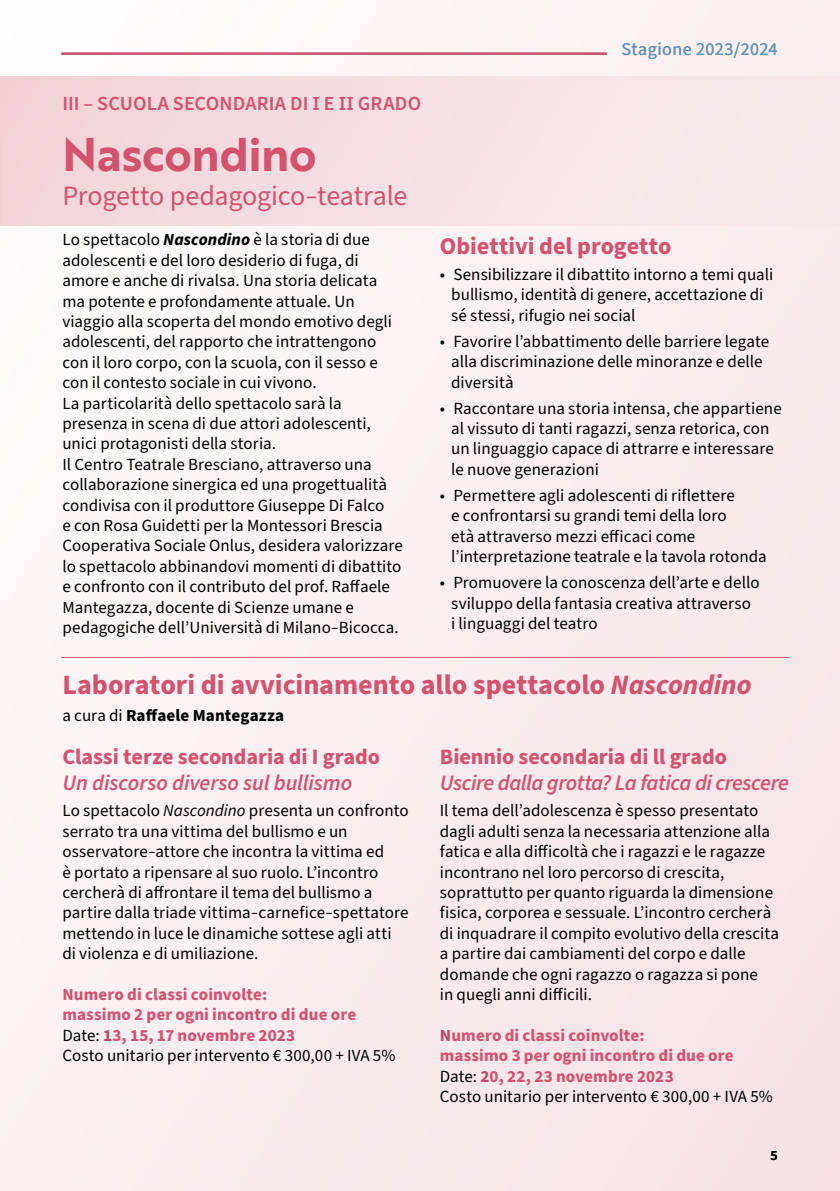
<style>
.page{position:relative;width:840px;height:1191px;background:#fff}
.page>*{position:absolute;margin:0;border:0;box-sizing:border-box;transform-origin:0 0}
.t1{font:46px "Brother 1816 Bold";letter-spacing:-.005em;color:#d25270}
.t2{font:700 28px "Source Sans Pro";color:#d25270}
.t3{font:28px "Source Sans Pro";letter-spacing:-.01em;color:#d25270}
.t4{font:700 24px "Source Sans Pro";color:#d25270}
.t5{font:italic 600 22px "Source Sans Pro";letter-spacing:-.015em;color:#d25270}
.t6{font:700 22px "Source Sans Pro";color:#d25270}
.t7{font:600 20px "Source Sans Pro";letter-spacing:.01em;color:#d25270}
.t8{font:18px "Source Sans Pro";letter-spacing:.025em;color:#6595b8}
.t9{font:17px/20.4px "Source Sans Pro";letter-spacing:.005em;color:#000}
.t10{font:700 17px/20.4px "Source Sans Pro";letter-spacing:.005em;color:#d25270}
.t11{font:700 17px "Source Sans Pro";letter-spacing:.01em;color:#000}
.t12{font:600 14px "Source Sans Pro";color:#000}
.s1{font-weight:700;font-style:italic}
.s2{font-style:italic}
.s3{font-weight:400}
.s4{font-weight:400;color:#000}
.s5{color:#b74c6a}
</style>
<div class="page">
<div style="left:0;top:0;width:839px;height:1191px;background:#faeef0"></div>
<hr style="left:62px;top:53px;width:543px;height:2px;background:#d25270">
<div style="left:0;top:77px;width:839px;height:149px;background:linear-gradient(to right,#f2d4d8,#f9ebed)"></div>
<hr style="left:61px;top:657px;width:727px;height:1px;background:#d25270">
<p class="t8" style="left:621px;top:37px;width:157px">Stagione 2023/2024</p>
<p class="t7" style="left:62px;top:90px;width:360px">III – SCUOLA SECONDARIA DI І E II GRADO</p>
<h1 class="t1" style="left:62px;top:119px;width:255px">Nascondino</h1>
<h2 class="t3" style="left:62px;top:176px;width:346px">Progetto pedagogico–teatrale</h2>
<p class="t9" style="left:62px;top:230px;width:342px">Lo spettacolo <span class="s1">Nascondino</span> è la storia di due adolescenti e del loro desiderio di fuga, di amore e anche di rivalsa. Una storia delicata ma potente e profondamente attuale. Un viaggio alla scoperta del mondo emotivo degli adolescenti, del rapporto che intrattengono con il loro corpo, con la scuola, con il sesso e con il contesto sociale in cui vivono.<br>La particolarità dello spettacolo sarà la presenza in scena di due attori adolescenti, unici protagonisti della storia.<br>Il Centro Teatrale Bresciano, attraverso una collaborazione sinergica ed una progettualità condivisa con il produttore Giuseppe Di Falco<br>e con Rosa Guidetti per la Montessori Brescia Cooperativa Sociale Onlus, desidera valorizzare lo spettacolo abbinandovi momenti di dibattito e confronto con il contributo del prof. Raffaele Mantegazza, docente di Scienze umane e pedagogiche dell’Università di Milano–Bicocca.</p>
<h3 class="t4" style="left:439px;top:229px;width:233px">Obiettivi del progetto</h3>
<p class="t9" style="left:451px;top:264px;width:323px;text-indent:-11px">• Sensibilizzare il dibattito intorno a temi quali bullismo, identità di genere, accettazione di sé stessi, rifugio nei social</p>
<p class="t9" style="left:451px;top:331px;width:319px;text-indent:-11px">• Favorire l’abbattimento delle barriere legate alla discriminazione delle minoranze e delle diversità</p>
<p class="t9" style="left:451px;top:398px;width:332px;text-indent:-11px">• Raccontare una storia intensa, che appartiene al vissuto di tanti ragazzi, senza retorica, con un linguaggio capace di attrarre e interessare le nuove generazioni</p>
<p class="t9" style="left:451px;top:485px;width:317px;text-indent:-11px">• Permettere agli adolescenti di riflettere<br>e confrontarsi su grandi temi della loro<br>età attraverso mezzi efficaci come l’interpretazione teatrale e la tavola rotonda</p>
<p class="t9" style="left:451px;top:573px;width:309px;text-indent:-11px">• Promuovere la conoscenza dell’arte e dello sviluppo della fantasia creativa attraverso<br>i linguaggi del teatro</p>
<h2 class="t2" style="left:62px;top:666px;width:690px">Laboratori di avvicinamento allo spettacolo <span class="s2">Nascondino</span></h2>
<p class="t11" style="left:62px;top:703px;width:223px"><span class="s3">a cura di</span> Raffaele Mantegazza</p>
<p class="t6" style="left:62px;top:741px;width:319px">Classi terze secondaria di I grado</p>
<p class="t5" style="left:62px;top:768px;width:291px">Un discorso diverso sul bullismo</p>
<p class="t9" style="left:62px;top:801px;width:347px">Lo spettacolo <span class="s2">Nascondino</span> presenta un confronto serrato tra una vittima del bullismo e un osservatore–attore che incontra la vittima ed<br>è portato a ripensare al suo ruolo. L’incontro cercherà di affrontare il tema del bullismo a partire dalla triade vittima–carnefice–spettatore mettendo in luce le dinamiche sottese agli atti di violenza e di umiliazione.</p>
<p class="t10" style="left:62px;top:984px;width:334px">Numero di classi coinvolte:<br>massimo 2 per ogni incontro di due ore <span class="s4">Date:</span> <span class="s5">1</span>3, 15, 17 novembre 2023<br><span class="s4">Costo unitario per intervento € 300,00 + IVA 5%</span></p>
<p class="t6" style="left:439px;top:741px;width:288px">Biennio secondaria di ll grado</p>
<p class="t5" style="left:439px;top:768px;width:350px">Uscire dalla grotta? La fatica di crescere</p>
<p class="t9" style="left:439px;top:801px;width:340px">Il tema dell’adolescenza è spesso presentato dagli adulti senza la necessaria attenzione alla fatica e alla difficoltà che i ragazzi e le ragazze incontrano nel loro percorso di crescita, soprattutto per quanto riguarda la dimensione fisica, corporea e sessuale. L’incontro cercherà di inquadrare il compito evolutivo della crescita a partire dai cambiamenti del corpo e dalle domande che ogni ragazzo o ragazza si pone<br>in quegli anni difficili.</p>
<p class="t10" style="left:439px;top:1025px;width:334px"><span class="s5">N</span>umero di classi coinvolte:<br>massimo 3 per ogni incontro di due ore <span class="s4">Date:</span> <span class="s5">2</span>0, 22, 23 novembre 2023<br><span class="s4">Costo unitario per intervento € 300,00 + IVA 5%</span></p>
<p class="t12" style="left:769px;top:1146px;width:9px">5</p>
</div>
